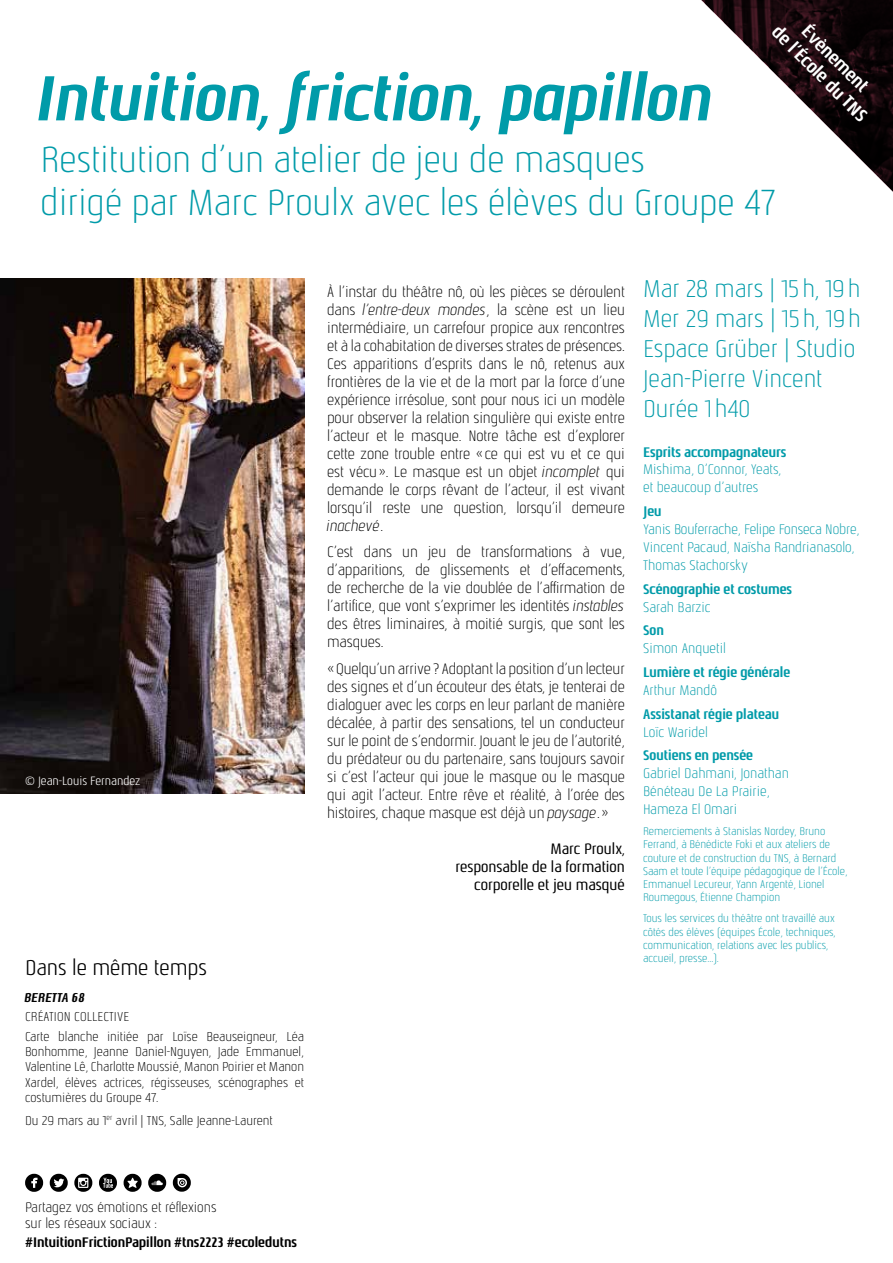
<style>
.page{position:relative;width:893px;height:1263px;background:#fff}
.page>*{position:absolute;margin:0;border:0;box-sizing:border-box;transform-origin:0 0}
.t1{font:italic 700 63px "Nautikka";color:#009ba9}
.t2{font:300 36px/43.2px "Nautikka";color:#009ba9}
.t3{font:300 24px/30px "Nautikka";color:#009ba9}
.t4{font:21.3px "Nautikka";color:#000}
.t5{font:700 18px/21.6px "Nautikka";color:#fff;text-align:center}
.t6{font:300 15px/18px "Nautikka";letter-spacing:-.01em;color:#000;text-align:justify}
.t7{font:15px/18px "Nautikka";color:#000;text-align:right}
.t8{font:300 13.8px/17.9px "Nautikka";color:#009ba9}
.t9{font:700 13.8px "Nautikka";color:#009ba9}
.t10{font:300 13.65px/16px "Nautikka";color:#000}
.t11{font:700 13.65px "Nautikka";color:#000}
.t12{font:300 12.75px/15.3px "Nautikka";color:#000}
.t13{font:italic 700 12.75px "Nautikka";letter-spacing:.01em;color:#000}
.t14{font:12px "Nautikka";color:#fff}
.t15{font:300 10.95px/13.2px "Nautikka";color:#009ba9}
.s1{font-style:italic}
</style>
<div class="page">
<img style="left:0;top:279px;width:304px;height:515px">
<svg style="left:25px;top:1174px;width:141px;height:18px"></svg>
<svg style="left:173px;top:1174px;width:18px;height:18px"></svg>
<img style="left:701px;top:0;width:192px;height:192px">
<p class="t5" style="left:798px;top:6px;width:128px;rotate:45deg">Évènement<br>de l’École du TNS</p>
<h1 class="t1" style="left:41px;top:59px;width:677px">Intuition, friction, papillon</h1>
<h2 class="t2" style="left:41px;top:138px;width:736px">Restitution d’un atelier de jeu de masques<br>dirigé par Marc Proulx avec les élèves du Groupe 47</h2>
<p class="t14" style="left:25px;top:774px;width:117px">© Jean-Louis Fernandez</p>
<h3 class="t4" style="left:25px;top:954px;width:183px">Dans le même temps</h3>
<p class="t13" style="left:25px;top:989px;width:62px">BERETTA 68</p>
<p class="t12" style="left:25px;top:1007px;width:280px;line-height:19.5px">CRÉATION COLLECTIVE<br>Carte blanche initiée par Loïse Beauseigneur, Léa</p>
<p class="t12" style="left:25px;top:1044px;width:280px;text-align:justify">Bonhomme, Jeanne Daniel-Nguyen, Jade Emmanuel, Valentine Lê, Charlotte Moussié, Manon Poirier et Manon Xardel, élèves actrices, régisseuses, scénographes et costumières du Groupe 47.</p>
<p class="t12" style="left:25px;top:1112px;width:249px">Du 29 mars au 1<sup>er</sup> avril | TNS, Salle Jeanne-Laurent</p>
<p class="t6" style="left:327px;top:282px;width:299px">À l’instar du théâtre nô, où les pièces se déroulent dans <span class="s1">l’entre-deux mondes</span>, la scène est un lieu intermédiaire, un carrefour propice aux rencontres et à la cohabitation de diverses strates de présences.<br>Ces apparitions d’esprits dans le nô, retenus aux frontières de la vie et de la mort par la force d’une expérience irrésolue, sont pour nous ici un modèle pour observer la relation singulière qui existe entre l’acteur et le masque. Notre tâche est d’explorer cette zone trouble entre «ce qui est vu et ce qui est vécu». Le masque est un objet <span class="s1">incomplet</span> qui demande le corps rêvant de l’acteur, il est vivant lorsqu’il reste une question, lorsqu’il demeure <span class="s1">inachevé</span>.</p>
<p class="t6" style="left:327px;top:543px;width:299px">C’est dans un jeu de transformations à vue, d’apparitions, de glissements et d’effacements, de recherche de la vie doublée de l’affirmation de l’artifice, que vont s’exprimer les identités <span class="s1">instables </span>des êtres liminaires, à moitié surgis, que sont les masques.</p>
<p class="t6" style="left:327px;top:659px;width:299px">«Quelqu’un arrive? Adoptant la position d’un lecteur des signes et d’un écouteur des états, je tenterai de dialoguer avec les corps en leur parlant de manière décalée, à partir des sensations, tel un conducteur sur le point de s’endormir. Jouant le jeu de l’autorité, du prédateur ou du partenaire, sans toujours savoir si c’est l’acteur qui joue le masque ou le masque qui agit l’acteur. Entre rêve et réalité, à l’orée des histoires, chaque masque est déjà un <span class="s1">paysage</span>.»</p>
<p class="t7" style="left:455px;top:839px;width:171px">Marc Proulx,<br>responsable de la formation corporelle et jeu masqué</p>
<h3 class="t3" style="left:643px;top:274px;width:219px">Mar 28 mars | 15h, 19h<br>Mer 29 mars | 15h, 19h<br>Espace Grüber | Studio<br>Jean-Pierre Vincent<br>Durée 1h40</h3>
<p class="t9" style="left:643px;top:443px;width:145px">Esprits accompagnateurs</p>
<p class="t8" style="left:643px;top:461px;width:139px">Mishima, O’Connor, Yeats, et beaucoup d’autres</p>
<p class="t9" style="left:643px;top:503px;width:20px">Jeu</p>
<p class="t8" style="left:643px;top:520px;width:218px">Yanis Bouferrache, Felipe Fonseca Nobre,<br>Vincent Pacaud, Naïsha Randrianasolo,<br>Thomas Stachorsky</p>
<p class="t9" style="left:643px;top:580px;width:150px">Scénographie et costumes</p>
<p class="t8" style="left:643px;top:598px;width:69px">Sarah Barzic</p>
<p class="t9" style="left:643px;top:622px;width:22px">Son</p>
<p class="t8" style="left:643px;top:639px;width:84px">Simon Anquetil</p>
<p class="t9" style="left:643px;top:663px;width:149px">Lumière et régie générale</p>
<p class="t8" style="left:643px;top:681px;width:75px">Arthur Mandô</p>
<p class="t9" style="left:643px;top:705px;width:138px">Assistanat régie plateau</p>
<p class="t8" style="left:643px;top:723px;width:66px">Loïc Waridel</p>
<p class="t9" style="left:643px;top:747px;width:112px">Soutiens en pensée</p>
<p class="t8" style="left:643px;top:764px;width:147px">Gabriel Dahmani, Jonathan<br>Bénéteau De La Prairie,<br>Hameza El Omari</p>
<p class="t15" style="left:643px;top:825px;width:206px">Remerciements à Stanislas Nordey, Bruno Ferrand, à Bénédicte Foki et aux ateliers de couture et de construction du TNS, à Bernard Saam et toute l’équipe pédagogique de l’École, Emmanuel Lecureur, Yann Argenté, Lionel Roumegous, Étienne Champion</p>
<p class="t15" style="left:643px;top:912px;width:194px">Tous les services du théâtre ont travaillé aux côtés des élèves (équipes École, techniques, communication, relations avec les publics, accueil, presse...).</p>
<p class="t10" style="left:25px;top:1199px;width:193px">Partagez vos émotions et réflexions sur les réseaux sociaux :</p>
<p class="t11" style="left:25px;top:1234px;width:273px">#IntuitionFrictionPapillon #tns2223 #ecoledutns</p>
</div>
